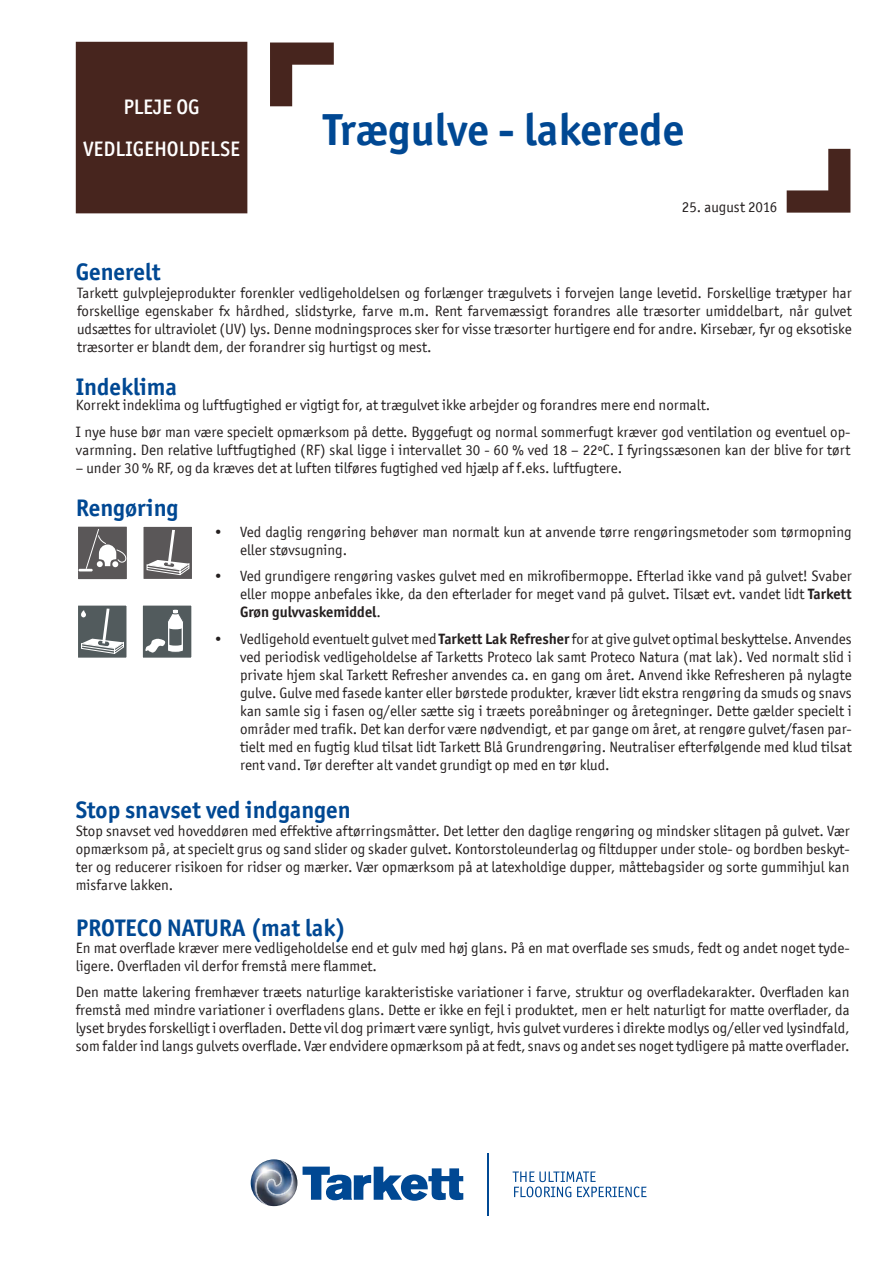
<style>
.page{position:relative;width:893px;height:1263px;background:#fff}
.page>*{position:absolute;margin:0;border:0;box-sizing:border-box;transform-origin:0 0}
.t1{font:700 45px "Officina Sans ITC Pro";color:#004893}
.t2{font:700 24px "Officina Sans ITC Pro";color:#004893}
.t3{font:500 21px/41.5px "Officina San ITC";color:#fff;text-align:center}
.t4{font:15px/18px "Officina San ITC";color:#241f1f;text-align:justify}
.s1{font-weight:700}
</style>
<div class="page">
<svg style="left:270px;top:43px;width:64px;height:63px"></svg>
<div style="left:77px;top:43px;width:170px;height:170px;background:#47251e"></div>
<div style="left:76px;top:42px;width:171px;height:171px;border:2px solid #47251e"></div>
<svg style="left:787px;top:149px;width:63px;height:64px"></svg>
<div style="left:77px;top:526px;width:51px;height:54px;background:#5a5758"></div>
<svg style="left:80px;top:529px;width:45px;height:42px"></svg>
<div style="left:77px;top:525px;width:51px;height:56px;border:2px solid #fff"></div>
<div style="left:143px;top:526px;width:50px;height:54px;background:#5a5758"></div>
<svg style="left:147px;top:530px;width:42px;height:45px"></svg>
<div style="left:142px;top:525px;width:51px;height:55px;border:2px solid #fff"></div>
<div style="left:77px;top:605px;width:50px;height:53px;background:#525b5d"></div>
<svg style="left:81px;top:609px;width:43px;height:45px"></svg>
<div style="left:77px;top:604px;width:51px;height:55px;border:2px solid #fff"></div>
<div style="left:142px;top:605px;width:50px;height:53px;background:#525b5d"></div>
<svg style="left:145px;top:609px;width:38px;height:44px"></svg>
<div style="left:141px;top:604px;width:52px;height:55px;border:2px solid #fff"></div>
<img style="left:251px;top:1169px;width:30px;height:37px">
<img style="left:255px;top:1160px;width:38px;height:45px">
<svg style="left:303px;top:1166px;width:160px;height:35px"></svg>
<hr style="left:487px;top:1153px;width:2px;height:63px;background:#004893">
<svg style="left:513px;top:1171px;width:133px;height:26px"></svg>
<h3 class="t3" style="left:83px;top:86px;width:158px">PLEJE OG<br>VEDLIGEHOLDELSE</h3>
<h2 class="t2" style="left:76px;top:257px;width:86px">Generelt</h2>
<h1 class="t1" style="left:324px;top:102px;width:362px">Trægulve - lakerede</h1>
<p class="t4" style="left:682px;top:198px;width:97px">25. august 2016</p>
<p class="t4" style="left:77px;top:284px;width:776px">Tarkett gulvplejeprodukter forenkler vedligeholdelsen og forlænger trægulvets i forvejen lange levetid. Forskellige trætyper har forskellige egenskaber fx hårdhed, slidstyrke, farve m.m. Rent farvemæssigt forandres alle træsorter umiddelbart, når gulvet udsættes for ultraviolet (UV) lys. Denne modningsproces sker for visse træsorter hurtigere end for andre. Kirsebær, fyr og eksotiske træsorter er blandt dem, der forandrer sig hurtigst og mest.</p>
<h2 class="t2" style="left:76px;top:372px;width:103px">Indeklima</h2>
<p class="t4" style="left:76px;top:392px;width:776px;line-height:26.5px">Korrekt indeklima og luftfugtighed er vigtigt for, at trægulvet ikke arbejder og forandres mere end normalt.<br>I nye huse bør man være specielt opmærksom på dette. Byggefugt og normal sommerfugt kræver god ventilation og eventuel op-</p>
<p class="t4" style="left:76px;top:441px;width:776px">varmning. Den relative luftfugtighed (RF) skal ligge i intervallet 30 - 60 % ved 18 – 22ºC. I fyringssæsonen kan der blive for tørt</p>
<p class="t4" style="left:76px;top:459px;width:548px">– under 30 % RF, og da kræves det at luften tilføres fugtighed ved hjælp af f.eks. luftfugtere.</p>
<h2 class="t2" style="left:76px;top:493px;width:104px">Rengøring</h2>
<p class="t4" style="left:240px;top:522px;width:613px;text-indent:-27px">• Ved daglig rengøring behøver man normalt kun at anvende tørre rengøringsmetoder som tørmopning eller støvsugning.</p>
<p class="t4" style="left:240px;top:567px;width:613px;text-indent:-27px">• Ved grundigere rengøring vaskes gulvet med en mikrofibermoppe. Efterlad ikke vand på gulvet! Svaber eller moppe anbefales ikke, da den efterlader for meget vand på gulvet. Tilsæt evt. vandet lidt <span class="s1">Tarkett Grøn gulvvaskemiddel</span>.</p>
<p class="t4" style="left:240px;top:629px;width:613px;text-indent:-27px">• Vedligehold eventuelt gulvet med <span class="s1">Tarkett Lak Refresher</span> for at give gulvet optimal beskyttelse. Anvendes ved periodisk vedligeholdelse af Tarketts Proteco lak samt Proteco Natura (mat lak). Ved normalt slid i private hjem skal Tarkett Refresher anvendes ca. en gang om året. Anvend ikke Refresheren på nylagte gulve. Gulve med fasede kanter eller børstede produkter, kræver lidt ekstra rengøring da smuds og snavs kan samle sig i fasen og/eller sætte sig i træets poreåbninger og åretegninger. Dette gælder specielt i områder med trafik. Det kan derfor være nødvendigt, et par gange om året, at rengøre gulvet/fasen par&shy;tielt med en fugtig klud tilsat lidt Tarkett Blå Grundrengøring. Neutraliser efterfølgende med klud tilsat rent vand. Tør derefter alt vandet grundigt op med en tør klud.</p>
<h2 class="t2" style="left:76px;top:795px;width:276px">Stop snavset ved indgangen</h2>
<p class="t4" style="left:76px;top:822px;width:775px">Stop snavset ved hoveddøren med effektive aftørringsmåtter. Det letter den daglige rengøring og mindsker slitagen på gulvet. Vær opmærksom på, at specielt grus og sand slider og skader gulvet. Kontorstoleunderlag og filtdupper under stole- og bordben beskyt&shy;ter og reducerer risikoen for ridser og mærker. Vær opmærksom på at latexholdige dupper, måttebagsider og sorte gummihjul kan misfarve lakken.</p>
<h2 class="t2" style="left:76px;top:913px;width:272px">PROTECO NATURA (mat lak)</h2>
<p class="t4" style="left:76px;top:939px;width:775px">En mat overflade kræver mere vedligeholdelse end et gulv med høj glans. På en mat overflade ses smuds, fedt og andet noget tyde&shy;ligere. Overfladen vil derfor fremstå mere flammet.</p>
<p class="t4" style="left:76px;top:983px;width:775px">Den matte lakering fremhæver træets naturlige karakteristiske variationer i farve, struktur og overfladekarakter. Overfladen kan fremstå med mindre variationer i overfladens glans. Dette er ikke en fejl i produktet, men er helt naturligt for matte overflader, da lyset brydes forskelligt i overfladen. Dette vil dog primært være synligt, hvis gulvet vurderes i direkte modlys og/eller ved lysindfald, som falder ind langs gulvets overflade. Vær endvidere opmærksom på at fedt, snavs og andet ses noget tydligere på matte overflader.</p>
</div>
